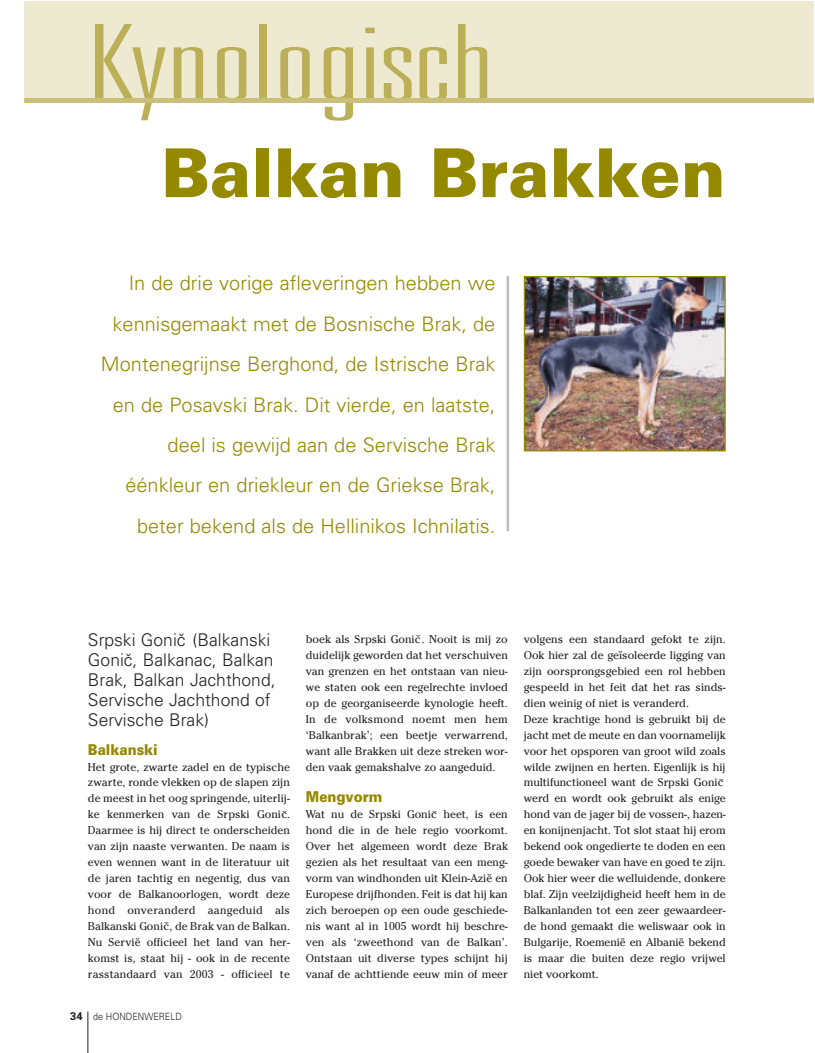
<style>
.page{position:relative;width:815px;height:1053px;background:#fff}
.page>*{position:absolute;margin:0;border:0;box-sizing:border-box;transform-origin:0 0}
.t1{font:100 ultra-condensed 106.25px "Univers";color:#bbaf58;scale:2 1}
.t2{font:900 67.5px "Univers";color:#958900}
.t3{font:300 20px/40.4px "Univers";color:#958900;text-align:right}
.t4{font:300 17.5px/20px "Univers";color:#231f20}
.t5{font:900 15px "Univers";color:#958900;scale:.9 1}
.t6{font:11.25px/16px "Cheltenham";letter-spacing:-.005em;color:#231f20;text-align:justify}
.t7{font:300 10px "Univers";color:#231f20;scale:.9 1}
.s1{font-weight:700;font-size:11.25px}
</style>
<div class="page">
<div style="left:24px;top:1px;width:790px;height:99px;background:#eeead1"></div>
<img style="left:526px;top:278px;width:198px;height:171px">
<div style="left:524px;top:276px;width:202px;height:175px;border:1px solid #958900"></div>
<hr style="left:507px;top:276px;width:2px;height:255px;background:#bcbdc0">
<hr style="left:88px;top:1011px;width:1px;height:41px;background:#231f20">
<div style="left:24px;top:98px;width:790px;height:5px;background:#cac079"></div>
<h1 class="t1" style="left:88px;top:24px;width:205px">Kynologisch</h1>
<h2 class="t2" style="left:161px;top:148px;width:566px">Balkan Brakken</h2>
<p class="t3" style="left:101px;top:265px;width:396px">In de drie vorige afleveringen hebben we kennisgemaakt met de Bosnische Brak, de Montenegrijnse Berghond, de Istrische Brak en de Posavski Brak. Dit vierde, en laatste, deel is gewijd aan de Servische Brak éénkleur en driekleur en de Griekse Brak, beter bekend als de Hellinikos Ichnilatis.</p>
<h3 class="t4" style="left:88px;top:631px;width:189px">Srpski Goni (Balkanski<br>Goni , Balkanac, Balkan<br>Brak, Balkan Jachthond,<br>Servische Jachthond of<br>Servische Brak)</h3>
<h3 class="t4" style="left:177px;top:631px;width:10px">cˇ</h3>
<h3 class="t4" style="left:124px;top:651px;width:10px">cˇ</h3>
<h3 class="t5" style="left:88px;top:743px;width:79px">Balkanski</h3>
<p class="t6" style="left:88px;top:759px;width:203px">Het grote, zwarte zadel en de typische zwarte, ronde vlekken op de slapen zijn de meest in het oog springende, uiterlij&shy;ke kenmerken van de Srpski Goni .<br>Daarmee is hij direct te onderscheiden van zijn naaste verwanten. De naam is even wennen want in de literatuur uit de jaren tachtig en negentig, dus van voor de Balkanoorlogen, wordt deze hond onveranderd aangeduid als Balkanski Goni , de Brak van de Balkan.<br>Nu Servië officieel het land van her&shy;komst is, staat hij - ook in de recente rasstandaard van 2003 - officieel te</p>
<p class="t6" style="left:281px;top:807px;width:8px">cˇ</p>
<p class="t6" style="left:163px;top:919px;width:8px">cˇ</p>
<p class="t7" style="left:70px;top:1012px;width:126px"><span class="s1">34</span> de HONDENWERELD</p>
<p class="t6" style="left:306px;top:632px;width:203px">boek als Srpski Goni . Nooit is mij zo duidelijk geworden dat het verschuiven van grenzen en het ontstaan van nieu&shy;we staten ook een regelrechte invloed op de georganiseerde kynologie heeft.<br>In de volksmond noemt men hem ‘Balkanbrak’; een beetje verwarrend, want alle Brakken uit deze streken wor&shy;den vaak gemakshalve zo aangeduid.</p>
<h3 class="t5" style="left:306px;top:791px;width:86px">Mengvorm</h3>
<p class="t6" style="left:306px;top:807px;width:203px">Wat nu de Srpski Goni heet, is een hond die in de hele regio voorkomt.<br>Over het algemeen wordt deze Brak gezien als het resultaat van een meng&shy;vorm van windhonden uit Klein-Azië en Europese drijfhonden. Feit is dat hij kan zich beroepen op een oude geschiede&shy;nis want al in 1005 wordt hij beschre&shy;ven als ‘zweethond van de Balkan’.<br>Ontstaan uit diverse types schijnt hij vanaf de achttiende eeuw min of meer</p>
<p class="t6" style="left:415px;top:632px;width:8px">cˇ</p>
<p class="t6" style="left:524px;top:632px;width:204px;text-align:left">volgens een standaard gefokt te zijn.<br>Ook hier zal de geïsoleerde ligging van zijn oorsprongsgebied een rol hebben gespeeld in het feit dat het ras sinds&shy;dien weinig of niet is veranderd.<br>Deze krachtige hond is gebruikt bij de jacht met de meute en dan voornamelijk voor het opsporen van groot wild zoals wilde zwijnen en herten. Eigenlijk is hij multifunctioneel want de Srpski Gonicˇ werd en wordt ook gebruikt als enige hond van de jager bij de vossen-, hazen&shy;en konijnenjacht. Tot slot staat hij erom bekend ook ongedierte te doden en een goede bewaker van have en goed te zijn.<br>Ook hier weer die welluidende, donkere blaf. Zijn veelzijdigheid heeft hem in de Balkanlanden tot een zeer gewaardeer&shy;de hond gemaakt die weliswaar ook in Bulgarije, Roemenië en Albanië bekend is maar die buiten deze regio vrijwel niet voorkomt.</p>
<p class="t6" style="left:431px;top:807px;width:8px">cˇ</p>
</div>
